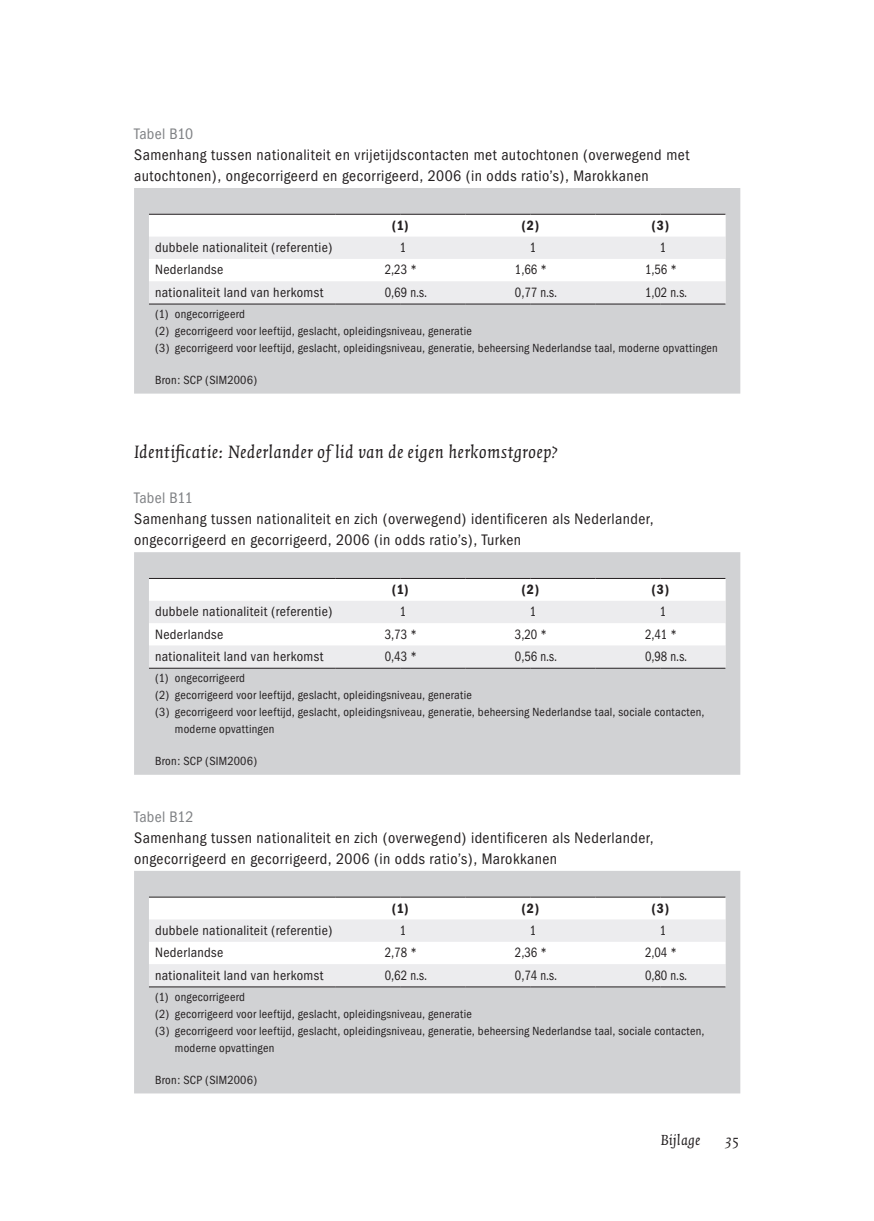
<style>
.page{position:relative;width:874px;height:1221px;background:#fff}
.page>*{position:absolute;margin:0;border:0;box-sizing:border-box;transform-origin:0 0}
.t1{font:italic 19.25px "Quadraat";letter-spacing:.015em;color:#231f20}
.t2{font:condensed 15.75px/21px "Franklin Gothic";letter-spacing:.03em;color:#231f20}
.t3{font:condensed 15.75px "Franklin Gothic";letter-spacing:.01em;color:#808285}
.t4{font:italic 15.75px "Quadraat";color:#231f20}
.t5{font:condensed 14px "Franklin Gothic";letter-spacing:.025em;color:#231f20}
.t6{font:condensed 14px "Franklin Gothic";letter-spacing:.025em;color:#231f20;scale:.9 1}
.t7{font:600 condensed 14px "Franklin Gothic";color:#231f20}
.t8{font:condensed 12.25px/17px "Franklin Gothic";letter-spacing:.02em;color:#231f20}
</style>
<div class="page">
<div style="left:134px;top:188px;width:606px;height:205px;background:#d1d2d4"></div>
<svg style="left:149px;top:215px;width:576px;height:88px"></svg>
<hr style="left:149px;top:303px;width:186px;height:1px;background:#231f20">
<hr style="left:335px;top:303px;width:65px;height:1px;background:#231f20">
<hr style="left:400px;top:303px;width:65px;height:1px;background:#231f20">
<hr style="left:465px;top:303px;width:65px;height:1px;background:#231f20">
<hr style="left:530px;top:303px;width:65px;height:1px;background:#231f20">
<hr style="left:595px;top:303px;width:65px;height:1px;background:#231f20">
<hr style="left:660px;top:303px;width:65px;height:1px;background:#231f20">
<hr style="left:149px;top:214px;width:186px;height:1px;background:#231f20">
<hr style="left:335px;top:214px;width:65px;height:1px;background:#231f20">
<hr style="left:400px;top:214px;width:65px;height:1px;background:#231f20">
<hr style="left:465px;top:214px;width:65px;height:1px;background:#231f20">
<hr style="left:530px;top:214px;width:65px;height:1px;background:#231f20">
<hr style="left:595px;top:214px;width:65px;height:1px;background:#231f20">
<hr style="left:660px;top:214px;width:65px;height:1px;background:#231f20">
<div style="left:134px;top:552px;width:606px;height:222px;background:#d1d2d4"></div>
<svg style="left:149px;top:579px;width:576px;height:88px"></svg>
<hr style="left:149px;top:667px;width:186px;height:1px;background:#231f20">
<hr style="left:335px;top:667px;width:65px;height:1px;background:#231f20">
<hr style="left:400px;top:667px;width:65px;height:1px;background:#231f20">
<hr style="left:465px;top:667px;width:65px;height:1px;background:#231f20">
<hr style="left:530px;top:667px;width:65px;height:1px;background:#231f20">
<hr style="left:595px;top:667px;width:65px;height:1px;background:#231f20">
<hr style="left:660px;top:667px;width:65px;height:1px;background:#231f20">
<hr style="left:149px;top:578px;width:186px;height:1px;background:#231f20">
<hr style="left:335px;top:578px;width:65px;height:1px;background:#231f20">
<hr style="left:400px;top:578px;width:65px;height:1px;background:#231f20">
<hr style="left:465px;top:578px;width:65px;height:1px;background:#231f20">
<hr style="left:530px;top:578px;width:65px;height:1px;background:#231f20">
<hr style="left:595px;top:578px;width:65px;height:1px;background:#231f20">
<hr style="left:660px;top:578px;width:65px;height:1px;background:#231f20">
<div style="left:134px;top:871px;width:606px;height:222px;background:#d1d2d4"></div>
<svg style="left:149px;top:897px;width:576px;height:89px"></svg>
<hr style="left:149px;top:986px;width:186px;height:1px;background:#231f20">
<hr style="left:335px;top:986px;width:65px;height:1px;background:#231f20">
<hr style="left:400px;top:986px;width:65px;height:1px;background:#231f20">
<hr style="left:465px;top:986px;width:65px;height:1px;background:#231f20">
<hr style="left:530px;top:986px;width:65px;height:1px;background:#231f20">
<hr style="left:595px;top:986px;width:65px;height:1px;background:#231f20">
<hr style="left:660px;top:986px;width:65px;height:1px;background:#231f20">
<hr style="left:149px;top:896px;width:186px;height:1px;background:#231f20">
<hr style="left:335px;top:896px;width:65px;height:1px;background:#231f20">
<hr style="left:400px;top:896px;width:65px;height:1px;background:#231f20">
<hr style="left:465px;top:896px;width:65px;height:1px;background:#231f20">
<hr style="left:530px;top:896px;width:65px;height:1px;background:#231f20">
<hr style="left:595px;top:896px;width:65px;height:1px;background:#231f20">
<hr style="left:660px;top:896px;width:65px;height:1px;background:#231f20">
<p class="t3" style="left:134px;top:125px;width:61px">Tabel B10</p>
<p class="t2" style="left:134px;top:144px;width:556px">Samenhang tussen nationaliteit en vrijetijdscontacten met autochtonen (overwegend met autochtonen), ongecorrigeerd en gecorrigeerd, 2006 (in odds ratio’s), Marokkanen</p>
<p class="t7" style="left:391px;top:217px;width:18px">(1)</p>
<p class="t7" style="left:521px;top:217px;width:19px">(2)</p>
<p class="t7" style="left:651px;top:217px;width:19px">(3)</p>
<p class="t5" style="left:155px;top:239px;width:179px">dubbele nationaliteit (referentie)</p>
<p class="t6" style="left:399px;top:239px;width:9px">1</p>
<p class="t6" style="left:529px;top:239px;width:9px">1</p>
<p class="t6" style="left:659px;top:239px;width:9px">1</p>
<p class="t5" style="left:155px;top:262px;width:70px">Nederlandse</p>
<p class="t6" style="left:384px;top:262px;width:37px">2,23 *</p>
<p class="t6" style="left:514px;top:262px;width:37px">1,66 *</p>
<p class="t6" style="left:644px;top:262px;width:37px">1,56 *</p>
<p class="t5" style="left:155px;top:284px;width:170px">nationaliteit land van herkomst</p>
<p class="t6" style="left:384px;top:284px;width:48px">0,69 n.s.</p>
<p class="t6" style="left:514px;top:284px;width:48px">0,77 n.s.</p>
<p class="t6" style="left:644px;top:284px;width:48px">1,02 n.s.</p>
<p class="t8" style="left:155px;top:306px;width:564px">(1) ongecorrigeerd<br>(2) gecorrigeerd voor leeftijd, geslacht, opleidingsniveau, generatie<br>(3) gecorrigeerd voor leeftijd, geslacht, opleidingsniveau, generatie, beheersing Nederlandse taal, moderne opvattingen</p>
<p class="t8" style="left:155px;top:371px;width:103px">Bron: SCP (SIM2006)</p>
<h1 class="t1" style="left:134px;top:441px;width:425px">Identificatie: Nederlander of lid van de eigen herkomstgroep?</h1>
<p class="t3" style="left:134px;top:489px;width:60px">Tabel B11</p>
<p class="t2" style="left:134px;top:508px;width:521px">Samenhang tussen nationaliteit en zich (overwegend) identificeren als Nederlander, ongecorrigeerd en gecorrigeerd, 2006 (in odds ratio’s), Turken</p>
<p class="t7" style="left:391px;top:581px;width:18px">(1)</p>
<p class="t7" style="left:521px;top:581px;width:19px">(2)</p>
<p class="t7" style="left:651px;top:581px;width:19px">(3)</p>
<p class="t5" style="left:155px;top:603px;width:179px">dubbele nationaliteit (referentie)</p>
<p class="t6" style="left:399px;top:603px;width:9px">1</p>
<p class="t6" style="left:529px;top:603px;width:9px">1</p>
<p class="t6" style="left:659px;top:603px;width:9px">1</p>
<p class="t5" style="left:155px;top:626px;width:70px">Nederlandse</p>
<p class="t6" style="left:384px;top:626px;width:37px">3,73 *</p>
<p class="t6" style="left:514px;top:626px;width:37px">3,20 *</p>
<p class="t6" style="left:644px;top:626px;width:37px">2,41 *</p>
<p class="t5" style="left:155px;top:648px;width:170px">nationaliteit land van herkomst</p>
<p class="t6" style="left:384px;top:648px;width:37px">0,43 *</p>
<p class="t6" style="left:514px;top:648px;width:48px">0,56 n.s.</p>
<p class="t6" style="left:644px;top:648px;width:48px">0,98 n.s.</p>
<p class="t8" style="left:155px;top:670px;width:91px">(1) ongecorrigeerd</p>
<p class="t8" style="left:155px;top:687px;width:318px">(2) gecorrigeerd voor leeftijd, geslacht, opleidingsniveau, generatie</p>
<p class="t8" style="left:155px;top:704px;width:550px">(3) gecorrigeerd voor leeftijd, geslacht, opleidingsniveau, generatie, beheersing Nederlandse taal, sociale contacten,</p>
<p class="t8" style="left:175px;top:721px;width:101px">moderne opvattingen</p>
<p class="t8" style="left:155px;top:752px;width:103px">Bron: SCP (SIM2006)</p>
<p class="t3" style="left:134px;top:807px;width:61px">Tabel B12</p>
<p class="t2" style="left:134px;top:827px;width:521px">Samenhang tussen nationaliteit en zich (overwegend) identificeren als Nederlander, ongecorrigeerd en gecorrigeerd, 2006 (in odds ratio’s), Marokkanen</p>
<p class="t7" style="left:391px;top:899px;width:18px">(1)</p>
<p class="t7" style="left:521px;top:899px;width:19px">(2)</p>
<p class="t7" style="left:651px;top:899px;width:19px">(3)</p>
<p class="t5" style="left:155px;top:922px;width:179px">dubbele nationaliteit (referentie)</p>
<p class="t6" style="left:399px;top:922px;width:9px">1</p>
<p class="t6" style="left:529px;top:922px;width:9px">1</p>
<p class="t6" style="left:659px;top:922px;width:9px">1</p>
<p class="t5" style="left:155px;top:944px;width:70px">Nederlandse</p>
<p class="t6" style="left:384px;top:944px;width:37px">2,78 *</p>
<p class="t6" style="left:514px;top:944px;width:37px">2,36 *</p>
<p class="t6" style="left:644px;top:944px;width:37px">2,04 *</p>
<p class="t5" style="left:155px;top:967px;width:170px">nationaliteit land van herkomst</p>
<p class="t6" style="left:384px;top:967px;width:48px">0,62 n.s.</p>
<p class="t6" style="left:514px;top:967px;width:48px">0,74 n.s.</p>
<p class="t6" style="left:644px;top:967px;width:48px">0,80 n.s.</p>
<p class="t8" style="left:155px;top:988px;width:91px">(1) ongecorrigeerd</p>
<p class="t8" style="left:155px;top:1005px;width:318px">(2) gecorrigeerd voor leeftijd, geslacht, opleidingsniveau, generatie</p>
<p class="t8" style="left:155px;top:1022px;width:550px">(3) gecorrigeerd voor leeftijd, geslacht, opleidingsniveau, generatie, beheersing Nederlandse taal, sociale contacten,</p>
<p class="t8" style="left:175px;top:1039px;width:101px">moderne opvattingen</p>
<p class="t8" style="left:155px;top:1071px;width:103px">Bron: SCP (SIM2006)</p>
<p class="t4" style="left:660px;top:1131px;width:41px">Bijlage</p>
<p class="t4" style="left:724px;top:1131px;width:17px">35</p>
</div>
